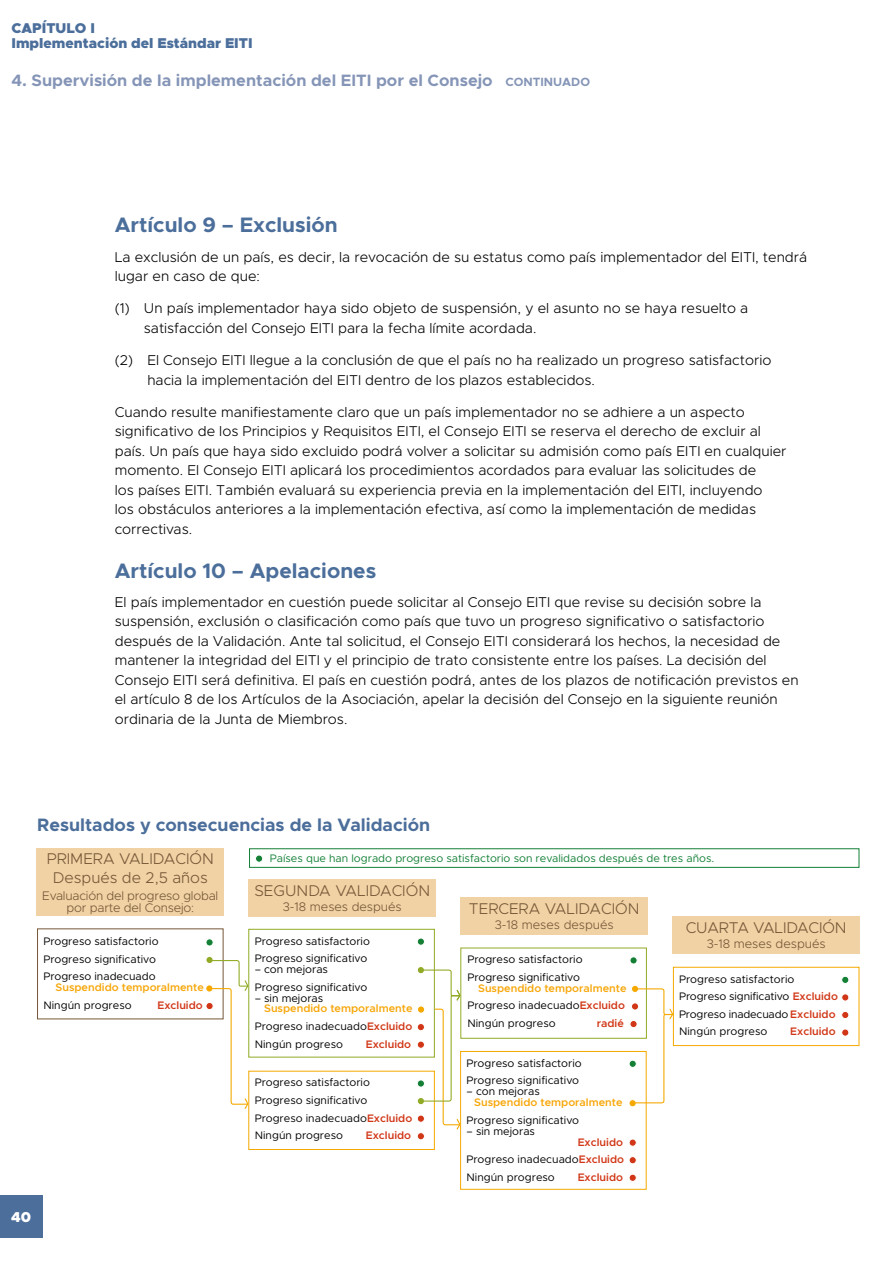
<style>
.page{position:relative;width:893px;height:1263px;background:#fff}
.page>*{position:absolute;margin:0;border:0;box-sizing:border-box;transform-origin:0 0}
.t1{font:700 21px "Metropolis";color:#4b6e9b}
.t2{font:700 18px "Metropolis";color:#4b6e9b}
.t3{font:700 16.5px "Metropolis";color:#8595b7}
.t4{font:300 15.6px/18.8px "Metropolis";color:#765737;text-align:center}
.t5{font:900 14.4px "Metropolis";color:#fff}
.t6{font:300 14.25px/19.5px "Metropolis";color:#000}
.t7{font:900 14.25px/15.8px "Metropolis";color:#4b6e9b}
.t8{font:300 12.45px/12.5px "Metropolis";letter-spacing:-.015em;color:#765737;text-align:center}
.t9{font:10.95px/17.5px "Metropolis";color:#000}
.t10{font:10.95px "Metropolis";color:#138036}
.t11{font:600 10.95px "Metropolis";color:#f7a70a}
.t12{font:600 10.95px "Metropolis";color:#d13717}
.s1{font-size:12px}
.s2{font-weight:600;color:#d13717}
.s3{font-weight:600;color:#f7a70a}
</style>
<div class="page">
<div style="left:0;top:1195px;width:43px;height:42px;background:#4b6e9b"></div>
<div style="left:37px;top:848px;width:187px;height:68px;background:#f0d2a5"></div>
<div style="left:248px;top:879px;width:188px;height:37px;background:#f0d2a5"></div>
<div style="left:460px;top:897px;width:188px;height:37px;background:#f0d2a5"></div>
<div style="left:672px;top:916px;width:188px;height:37px;background:#f0d2a5"></div>
<div style="left:249px;top:848px;width:610px;height:20px;border:1px solid #138036"></div>
<svg style="left:37px;top:928px;width:823px;height:262px"></svg>
<div style="left:255px;top:855px;width:8px;height:7px;background:#138036;border-radius:50%"></div>
<div style="left:255px;top:855px;width:8px;height:7px;border:1px solid #fff;border-radius:50%"></div>
<p class="t7" style="left:11px;top:20px;width:243px">CAPÍTULO I<br>Implementación del Estándar EITI</p>
<p class="t3" style="left:11px;top:70px;width:580px">4. Supervisión de la implementación del EITI por el Consejo <span class="s1">CONTINUADO</span></p>
<h1 class="t1" style="left:115px;top:212px;width:224px">Artículo 9 – Exclusión</h1>
<p class="t6" style="left:115px;top:247px;width:694px">La exclusión de un país, es decir, la revocación de su estatus como país implementador del EITI, tendrá lugar en caso de que:</p>
<p class="t6" style="left:144px;top:299px;width:606px;text-indent:-29px">(1) Un país implementador haya sido objeto de suspensión, y el asunto no se haya resuelto a satisfacción del Consejo EITI para la fecha límite acordada.</p>
<p class="t6" style="left:147px;top:350px;width:625px;text-indent:-33px">(2) El Consejo EITI llegue a la conclusión de que el país no ha realizado un progreso satisfactorio hacia la implementación del EITI dentro de los plazos establecidos.</p>
<p class="t6" style="left:115px;top:402px;width:673px">Cuando resulte manifiestamente claro que un país implementador no se adhiere a un aspecto significativo de los Principios y Requisitos EITI, el Consejo EITI se reserva el derecho de excluir al país. Un país que haya sido excluido podrá volver a solicitar su admisión como país EITI en cualquier momento. El Consejo EITI aplicará los procedimientos acordados para evaluar las solicitudes de<br>los países EITI. También evaluará su experiencia previa en la implementación del EITI, incluyendo<br>los obstáculos anteriores a la implementación efectiva, así como la implementación de medidas correctivas.</p>
<h1 class="t1" style="left:115px;top:557px;width:263px">Artículo 10 – Apelaciones</h1>
<p class="t6" style="left:115px;top:592px;width:685px">El país implementador en cuestión puede solicitar al Consejo EITI que revise su decisión sobre la suspensión, exclusión o clasificación como país que tuvo un progreso significativo o satisfactorio después de la Validación. Ante tal solicitud, el Consejo EITI considerará los hechos, la necesidad de mantener la integridad del EITI y el principio de trato consistente entre los países. La decisión del Consejo EITI será definitiva. El país en cuestión podrá, antes de los plazos de notificación previstos en el artículo 8 de los Artículos de la Asociación, apelar la decisión del Consejo en la siguiente reunión ordinaria de la Junta de Miembros.</p>
<p class="t2" style="left:37px;top:813px;width:395px">Resultados y consecuencias de la Validación</p>
<p class="t4" style="left:47px;top:849px;width:169px">PRIMERA VALIDACIÓN<br>Después de 2,5 años</p>
<p class="t8" style="left:42px;top:889px;width:178px">Evaluación del progreso global por parte del Consejo:</p>
<p class="t9" style="left:43px;top:933px;width:117px">Progreso satisfactorio<br>Progreso significativo<br>Progreso inadecuado</p>
<p class="t11" style="left:56px;top:981px;width:150px">Suspendido temporalmente</p>
<p class="t9" style="left:43px;top:996px;width:90px">Ningún progreso</p>
<p class="t12" style="left:157px;top:998px;width:47px">Excluido</p>
<p class="t5" style="left:11px;top:1208px;width:21px">40</p>
<p class="t10" style="left:270px;top:851px;width:446px">Países que han logrado progreso satisfactorio son revalidados después de tres años.</p>
<p class="t4" style="left:254px;top:881px;width:177px">SEGUNDA VALIDACIÓN</p>
<p class="t8" style="left:283px;top:901px;width:121px">3-18 meses después</p>
<p class="t4" style="left:469px;top:900px;width:172px">TERCERA VALIDACIÓN</p>
<p class="t8" style="left:495px;top:919px;width:121px">3-18 meses después</p>
<p class="t4" style="left:686px;top:919px;width:162px">CUARTA VALIDACIÓN</p>
<p class="t8" style="left:707px;top:938px;width:121px">3-18 meses después</p>
<p class="t9" style="left:679px;top:970px;width:160px">Progreso satisfactorio<br>Progreso significativo <span class="s2">Excluido<br></span>Progreso inadecuado <span class="s2">Excluido<br></span>Ningún progreso</p>
<p class="t9" style="left:255px;top:932px;width:117px">Progreso satisfactorio<br>Progreso significativo</p>
<p class="t9" style="left:255px;top:960px;width:114px">– con mejoras<br>Progreso significativo</p>
<p class="t9" style="left:255px;top:989px;width:70px">– sin mejoras</p>
<p class="t9" style="left:255px;top:1000px;width:159px;text-align:justify;text-indent:9px"><span class="s3">Suspendido temporalmente </span>Progreso inadecuado <span class="s2">Excluido </span>Ningún progreso</p>
<p class="t9" style="left:467px;top:951px;width:117px">Progreso satisfactorio<br>Progreso significativo</p>
<p class="t9" style="left:467px;top:979px;width:161px;text-indent:11px"><span class="s3">Suspendido temporalmente<br></span>Progreso inadecuado <span class="s2">Excluido<br></span>Ningún progreso</p>
<p class="t12" style="left:597px;top:1016px;width:29px">radié</p>
<p class="t12" style="left:790px;top:1025px;width:47px">Excluido</p>
<p class="t12" style="left:366px;top:1037px;width:47px">Excluido</p>
<p class="t9" style="left:255px;top:1074px;width:159px">Progreso satisfactorio<br>Progreso significativo<br>Progreso inadecuado <span class="s2">Excluido<br></span>Ningún progreso</p>
<p class="t9" style="left:466px;top:1054px;width:117px">Progreso satisfactorio<br>Progreso significativo</p>
<p class="t9" style="left:466px;top:1082px;width:75px">– con mejoras</p>
<p class="t11" style="left:474px;top:1095px;width:150px">Suspendido temporalmente</p>
<p class="t9" style="left:466px;top:1111px;width:114px">Progreso significativo</p>
<p class="t9" style="left:466px;top:1122px;width:70px">– sin mejoras</p>
<p class="t9" style="left:466px;top:1133px;width:159px;text-align:justify;text-indent:111px"><span class="s2">Excluido </span>Progreso inadecuado <span class="s2">Excluido </span>Ningún progreso</p>
<p class="t12" style="left:366px;top:1128px;width:47px">Excluido</p>
<p class="t12" style="left:578px;top:1170px;width:47px">Excluido</p>
</div>
